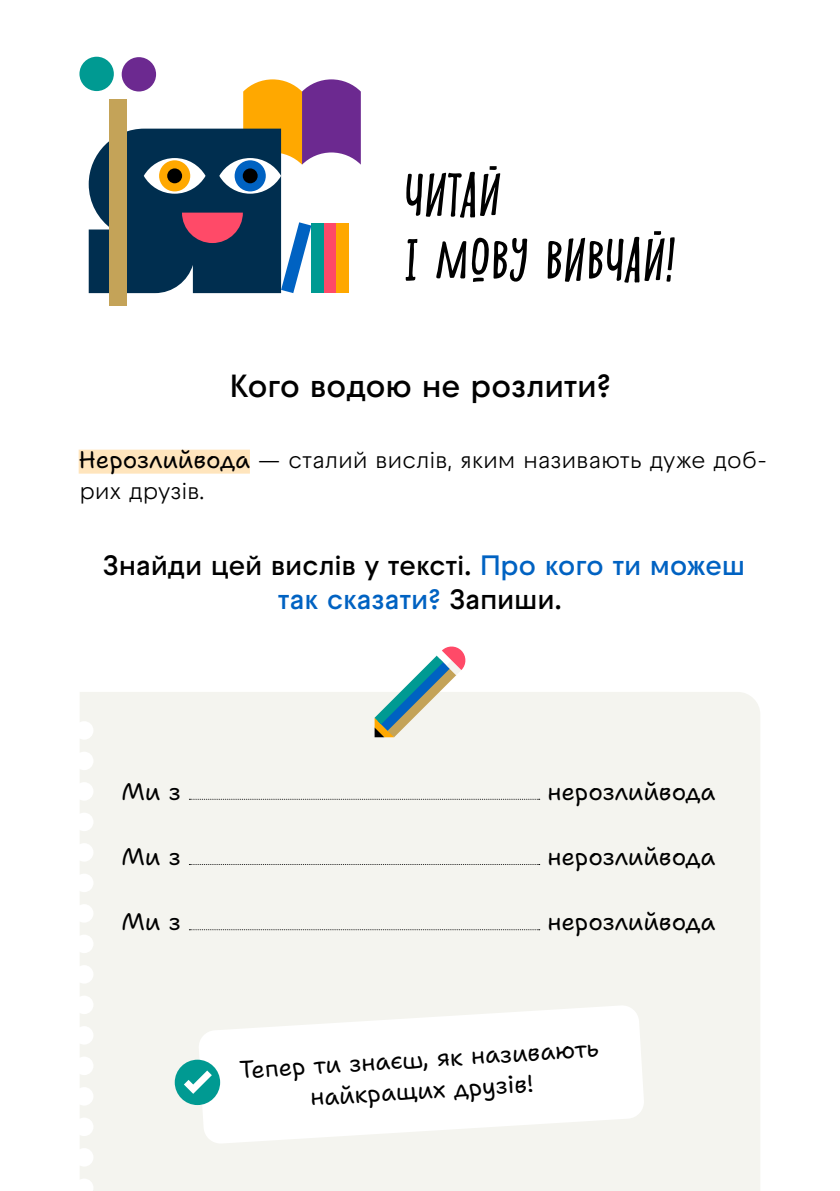
<style>
.page{position:relative;width:840px;height:1191px;background:#fff}
.page>*{position:absolute;margin:0;border:0;box-sizing:border-box;transform-origin:0 0}
.t1{font:italic 52px/65px "Shnobel";letter-spacing:-.02em;color:#000}
.t2{font:600 32px "Raptor V3 Premium";letter-spacing:-.01em;color:#000}
.t3{font:600 28px/33.6px "Raptor V3 Premium";letter-spacing:-.01em;color:#000;text-align:center}
.t4{font:24px/31.2px "Shantell Sans";letter-spacing:-.005em;color:#000;text-align:center}
.t5{font:24px/31.2px "Raptor V3 Premium";letter-spacing:-.015em;color:#000}
.s1{font-family:"Shantell Sans"}
.s2{color:#0062c2}
</style>
<div class="page">
<div style="left:669px;top:692px;width:90px;height:499px;background:#f4f4ef"></div>
<div style="left:80px;top:692px;width:589px;height:499px;background:#f4f4ef"></div>
<div style="left:79px;top:449px;width:171px;height:24px;background:#ffe5bd"></div>
<div style="left:109px;top:100px;width:17px;height:206px;background:#c4a358"></div>
<div style="left:79px;top:57px;width:35px;height:34px;background:#009a92;border-radius:50%"></div>
<div style="left:122px;top:57px;width:34px;height:34px;background:#6c2990;border-radius:50%"></div>
<svg style="left:89px;top:79px;width:271px;height:214px"></svg>
<div style="left:336px;top:223px;width:13px;height:70px;background:#ffa800"></div>
<svg style="left:198px;top:1005px;width:446px;height:139px"></svg>
<div style="left:175px;top:1059px;width:45px;height:46px;background:#009a92;border-radius:50%"></div>
<svg style="left:184px;top:1070px;width:28px;height:23px"></svg>
<svg style="left:374px;top:646px;width:92px;height:91px"></svg>
<svg style="left:189px;top:799px;width:350px;height:1px"></svg>
<svg style="left:189px;top:864px;width:350px;height:1px"></svg>
<svg style="left:189px;top:929px;width:350px;height:1px"></svg>
<h1 class="t1" style="left:403px;top:162px;width:272px">ЧИТАЙ<br>І МОВУ ВИВЧАЙ!</h1>
<h2 class="t2" style="left:229px;top:362px;width:383px">Кого водою не розлити?</h2>
<p class="t5" style="left:79px;top:443px;width:686px"><span class="s1">Нерозлийвода</span> — сталий вислів, яким називають дуже доб&shy;рих друзів.</p>
<p class="t3" style="left:103px;top:547px;width:643px">Знайди цей вислів у тексті. <span class="s2">Про кого ти можеш так сказати?</span> Запиши.</p>
<p class="t4" style="left:121px;top:776px;width:61px">Ми з</p>
<p class="t4" style="left:547px;top:776px;width:169px">нерозлийвода</p>
<p class="t4" style="left:121px;top:841px;width:61px">Ми з</p>
<p class="t4" style="left:547px;top:841px;width:169px">нерозлийвода</p>
<p class="t4" style="left:121px;top:906px;width:61px">Ми з</p>
<p class="t4" style="left:547px;top:906px;width:169px">нерозлийвода</p>
<p class="t4" style="left:238px;top:1056px;width:361px;rotate:-4deg">Тепер ти знаєш, як називають найкращих друзів!</p>
</div>
